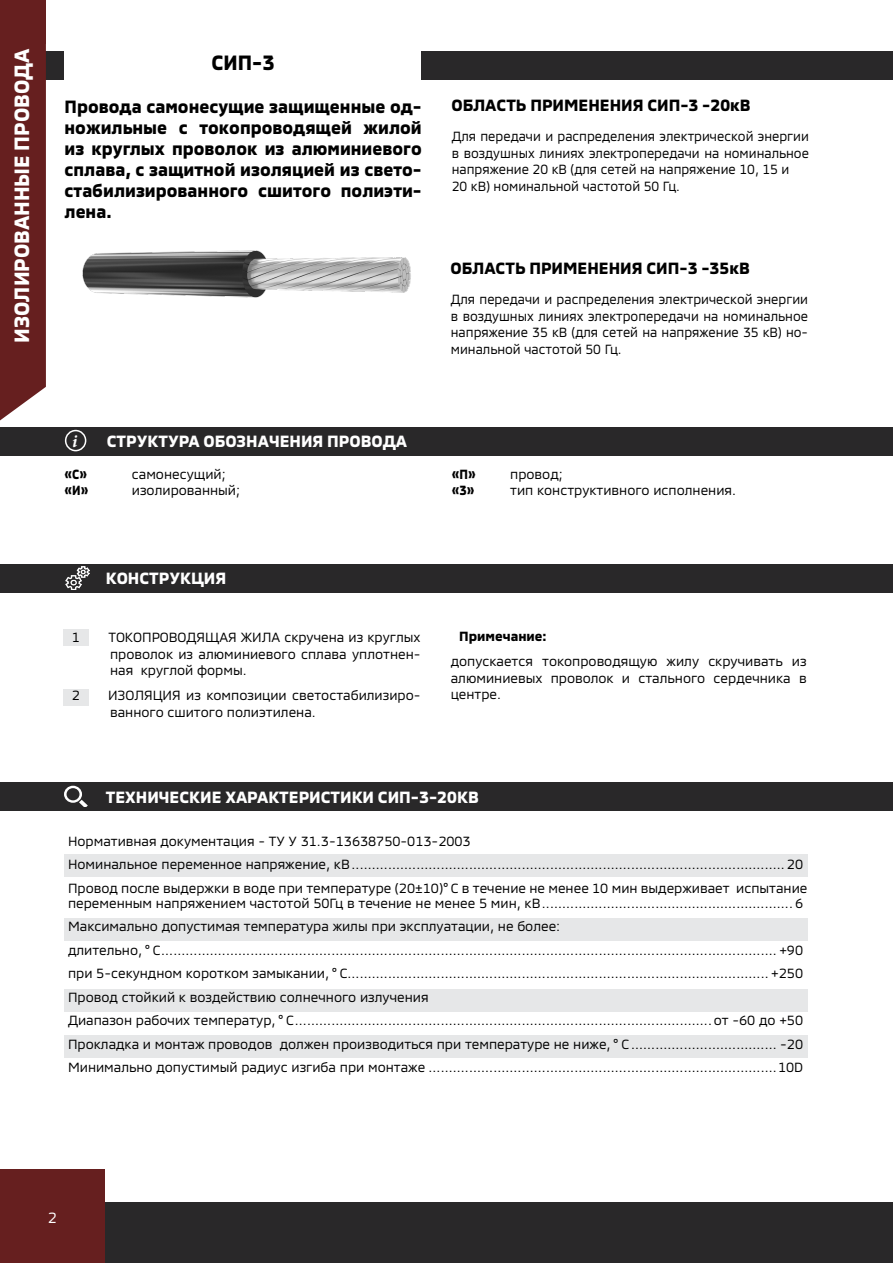
<style>
.page{position:relative;width:893px;height:1263px;background:#fff}
.page>*{position:absolute;margin:0;border:0;box-sizing:border-box;transform-origin:0 0}
.t1{font:700 21px "MMCOFFICE";color:#fff}
.t2{font:700 21px "MMCOFFICE";color:#000}
.t3{font:700 18px/21px "MMCOFFICE";color:#000;text-align:justify}
.t4{font:italic 700 18px "Minion Pro";color:#fff}
.t5{font:700 16.5px "MMCOFFICE";color:#fff}
.t6{font:700 16.5px "MMCOFFICE";color:#000}
.t7{font:15px "MMCOFFICE";color:#fff}
.t8{font:13.5px/23.5px "MMCOFFICE";color:#000}
.t9{font:13.5px/16.5px "MMCOFFICE";color:#000;scale:.96 1}
.t10{font:700 13.5px/16.5px "MMCOFFICE";color:#000;scale:.9 1}
.t11{font:700 13.5px "MMCOFFICE";color:#000}
</style>
<div class="page">
<div style="left:11px;top:1202px;width:882px;height:61px;background:#292829"></div>
<hr style="left:892px;top:1202px;width:1px;height:61px;background:#661f1f">
<div style="left:0;top:1168px;width:105px;height:95px;background:#661f1f"></div>
<div style="left:0;top:51px;width:893px;height:29px;background:#292829"></div>
<div style="left:0;top:44px;width:46px;height:377px;background:#661f1f"></div>
<div style="left:0;top:0;width:46px;height:44px;background:#661f1f"></div>
<div style="left:64px;top:854px;width:744px;height:23px;background:#e6e7e8"></div>
<div style="left:64px;top:919px;width:743px;height:22px;background:#e6e7e8"></div>
<div style="left:64px;top:989px;width:744px;height:22px;background:#e6e7e8"></div>
<div style="left:64px;top:1035px;width:743px;height:22px;background:#e6e7e8"></div>
<div style="left:64px;top:689px;width:25px;height:16px;background:#e6e7e8"></div>
<div style="left:65px;top:48px;width:356px;height:35px;background:#fff"></div>
<div style="left:64px;top:629px;width:25px;height:17px;background:#e6e7e8"></div>
<img style="left:82px;top:250px;width:329px;height:48px">
<div style="left:0;top:564px;width:893px;height:29px;background:#292829"></div>
<img style="left:65px;top:567px;width:24px;height:22px">
<div style="left:0;top:427px;width:893px;height:29px;background:#292829"></div>
<div style="left:65px;top:430px;width:21px;height:21px;border:2px solid #fff;border-radius:50%"></div>
<div style="left:0;top:782px;width:893px;height:29px;background:#292829"></div>
<svg style="left:64px;top:786px;width:24px;height:20px"></svg>
<h1 class="t1" style="left:5px;top:343px;width:295px;rotate:-90deg">ИЗОЛИРОВАННЫЕ ПРОВОДА</h1>
<h1 class="t2" style="left:212px;top:46px;width:65px">СИП-3</h1>
<h2 class="t3" style="left:65px;top:94px;width:359px">Провода самонесущие защищенные од&shy;ножильные с токопроводящей жилой из круглых проволок из алюминиевого сплава, с защитной изоляцией из свето&shy;стабилизированного сшитого полиэти&shy;лена.</h2>
<p class="t6" style="left:451px;top:92px;width:301px">ОБЛАСТЬ ПРИМЕНЕНИЯ СИП-3 -20кВ</p>
<p class="t9" style="left:452px;top:127px;width:374px">Для передачи и распределения электрической энергии в воздушных линиях электропередачи на номинальное напряжение 20 кВ (для сетей на напряжение 10, 15 и<br>20 кВ) номинальной частотой 50 Гц.</p>
<p class="t6" style="left:451px;top:255px;width:301px">ОБЛАСТЬ ПРИМЕНЕНИЯ СИП-3 -35кВ</p>
<p class="t9" style="left:451px;top:290px;width:374px;text-align:justify">Для передачи и распределения электрической энергии в воздушных линиях электропередачи на номинальное напряжение 35 кВ (для сетей на напряжение 35 кВ) но&shy;минальной частотой 50 Гц.</p>
<h2 class="t4" style="left:72px;top:429px;width:7px">і</h2>
<p class="t5" style="left:107px;top:429px;width:302px">СТРУКТУРА ОБОЗНАЧЕНИЯ ПРОВОДА</p>
<p class="t10" style="left:65px;top:464px;width:28px">«C» «И»</p>
<p class="t8" style="left:132px;top:464px;width:110px;line-height:16.5px">самонесущий; изолированный;</p>
<p class="t8" style="left:510px;top:464px;width:227px;line-height:16.5px">провод;<br>тип конструктивного исполнения.</p>
<p class="t10" style="left:452px;top:464px;width:28px">«П» «3»</p>
<p class="t5" style="left:106px;top:565px;width:122px">КОНСТРУКЦИЯ</p>
<p class="t8" style="left:72px;top:624px;width:10px">1</p>
<p class="t8" style="left:108px;top:628px;width:314px;line-height:16.5px;text-align:justify">ТОКОПРОВОДЯЩАЯ ЖИЛА скручена из круглых проволок из алюминиевого сплава уплотнен&shy;ная круглой формы.</p>
<p class="t8" style="left:72px;top:682px;width:10px">2</p>
<p class="t8" style="left:108px;top:686px;width:314px;line-height:16.5px">ИЗОЛЯЦИЯ из композиции светостабилизиро&shy;ванного сшитого полиэтилена.</p>
<p class="t11" style="left:459px;top:626px;width:89px">Примечание:</p>
<p class="t8" style="left:451px;top:652px;width:357px;line-height:16.5px;text-align:justify">допускается токопроводящую жилу скручивать из алюминиевых проволок и стального сердечника в центре.</p>
<p class="t5" style="left:106px;top:784px;width:374px">ТЕХНИЧЕСКИЕ ХАРАКТЕРИСТИКИ СИП-3-20КВ</p>
<p class="t8" style="left:68px;top:827px;width:741px">Нормативная документация - ТУ У 31.3-13638750-013-2003<br>Номинальное переменное напряжение, кВ...........................................................................................................20<br>Провод после выдержки в воде при температуре (20±10)° С в течение не менее 10 мин выдерживает испытание</p>
<p class="t8" style="left:68px;top:889px;width:737px">переменным напряжением частотой 50Гц в течение не менее 5 мин, кВ..............................................................6<br>Максимально допустимая температура жилы при эксплуатации, не более:<br>длительно, ° С........................................................................................................................................................ +90 при 5-секундном коротком замыкании, ° С........................................................................................................ +250<br>Провод стойкий к воздействию солнечного излучения<br>Диапазон рабочих температур, ° С.......................................................................................................от -60 до +50<br>Прокладка и монтаж проводов должен производиться при температуре не ниже, ° С.................................... -20<br>Минимально допустимый радиус изгиба при монтаже ......................................................................................10D</p>
<p class="t7" style="left:48px;top:1206px;width:11px">2</p>
</div>
